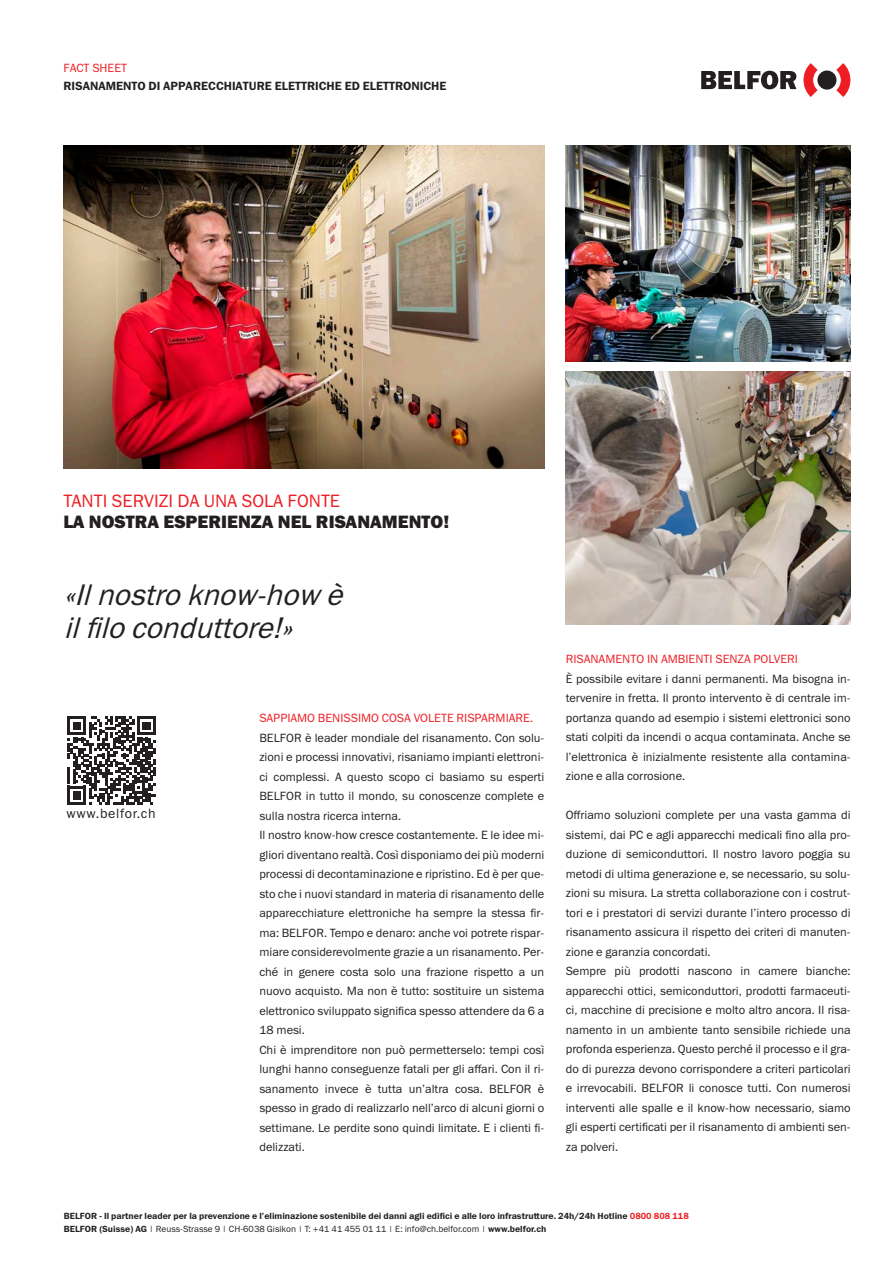
<style>
.page{position:relative;width:893px;height:1263px;background:#fff}
.page>*{position:absolute;margin:0;border:0;box-sizing:border-box;transform-origin:0 0}
.t1{font:italic 30px/33px "Franklin Gothic Book ITC";color:#231f20}
.t2{font:18px "Franklin Gothic Heavy ITC";color:#231f20}
.t3{font:18px "Franklin Gothic Book ITC";color:#ee1d23}
.t4{font:13.5px "Franklin Gothic Book ITC";letter-spacing:.05em;color:#231f20}
.t5{font:12px/19.5px "Franklin Gothic Book ITC";color:#231f20}
.t6{font:12px "Franklin Gothic Book ITC";color:#ee1d23}
.t7{font:12px "Franklin Gothic Demi ITC";color:#231f20}
.t8{font:9px "Franklin Gothic Demi ITC";color:#231f20}
.t9{font:9px "Franklin Gothic Book ITC";color:#231f20}
.s1{color:#ee1d23}
.s2{font-family:"Franklin Gothic Demi ITC"}
</style>
<div class="page">
<img style="left:566px;top:371px;width:284px;height:253px">
<img style="left:64px;top:146px;width:480px;height:323px">
<img style="left:566px;top:146px;width:284px;height:215px">
<svg style="left:68px;top:716px;width:88px;height:88px"></svg>
<svg style="left:701px;top:71px;width:95px;height:18px"></svg>
<div style="left:817px;top:71px;width:19px;height:19px;background:#231f20;border-radius:50%"></div>
<svg style="left:804px;top:64px;width:13px;height:32px"></svg>
<svg style="left:837px;top:64px;width:13px;height:32px"></svg>
<p class="t6" style="left:63px;top:60px;width:65px">FACT SHEET</p>
<p class="t7" style="left:63px;top:79px;width:385px">RISANAMENTO DI APPARECCHIATURE ELETTRICHE ED ELETTRONICHE</p>
<h2 class="t3" style="left:63px;top:489px;width:278px">TANTI SERVIZI DA UNA SOLA FONTE</h2>
<h2 class="t2" style="left:63px;top:511px;width:387px">LA NOSTRA ESPERIENZA NEL RISANAMENTO!</h2>
<h1 class="t1" style="left:64px;top:578px;width:290px">«Ilnostroknow-how è ilfiloconduttore!»</h1>
<p class="t4" style="left:67px;top:805px;width:91px">www.belfor.ch</p>
<p class="t6" style="left:259px;top:710px;width:275px">SAPPIAMO BENISSIMO COSA VOLETE RISPARMIARE.</p>
<p class="t5" style="left:259px;top:727px;width:286px">BELFOR è leader mondiale del risanamento. Con solu&shy;zioni e processi innovativi, risaniamo impianti elettroni&shy;ci complessi. A questo scopo ci basiamo su esperti BELFOR in tutto il mondo, su conoscenze complete e sulla nostra ricerca interna.<br>Il nostro know-how cresce costantemente. E le idee mi&shy;gliori diventano realtà. Così disponiamo dei più moderni processi di decontaminazione e ripristino. Ed è per que&shy;sto che i nuovi standard in materia di risanamento delle apparecchiature elettroniche ha sempre la stessa fir&shy;ma: BELFOR. Tempo e denaro: anche voi potrete rispar&shy;miare considerevolmente grazie a un risanamento. Per&shy;ché in genere costa solo una frazione rispetto a un nuovo acquisto. Ma non è tutto: sostituire un sistema elettronico sviluppato significa spesso attendere da 6 a 18 mesi.<br>Chi è imprenditore non può permetterselo: tempi così lunghi hanno conseguenze fatali per gli affari. Con il ri&shy;sanamento invece è tutta un’altra cosa. BELFOR è spesso in grado di realizzarlo nell’arco di alcuni giorni o settimane. Le perdite sono quindi limitate. E i clienti fi&shy;delizzati.</p>
<p class="t6" style="left:566px;top:651px;width:234px">RISANAMENTO IN AMBIENTI SENZA POLVERI</p>
<p class="t5" style="left:566px;top:668px;width:286px;text-align:justify">È possibile evitare i danni permanenti. Ma bisogna in&shy;tervenire in fretta. Il pronto intervento è di centrale im&shy;portanza quando ad esempio i sistemi elettronici sono stati colpiti da incendi o acqua contaminata. Anche se l’elettronica è inizialmente resistente alla contamina&shy;zione e alla corrosione.</p>
<p class="t5" style="left:566px;top:805px;width:286px">Offriamo soluzioni complete per una vasta gamma di sistemi, dai PC e agli apparecchi medicali fino alla pro&shy;duzione di semiconduttori. Il nostro lavoro poggia su metodi di ultima generazione e, se necessario, su solu&shy;zioni su misura. La stretta collaborazione con i costrut&shy;tori e i prestatori di servizi durante l’intero processo di risanamento assicura il rispetto dei criteri di manuten&shy;zione e garanzia concordati.<br>Sempre più prodotti nascono in camere bianche: apparecchi ottici, semiconduttori, prodotti farmaceuti&shy;ci, macchine di precisione e molto altro ancora. Il risa&shy;namento in un ambiente tanto sensibile richiede una profonda esperienza. Questo perché il processo e il gra&shy;do di purezza devono corrispondere a criteri particolari e irrevocabili. BELFOR li conosce tutti. Con numerosi interventi alle spalle e il know-how necessario, siamo gli esperti certificati per il risanamento di ambienti sen&shy;za polveri.</p>
<p class="t8" style="left:64px;top:1210px;width:627px">BELFOR - Il partner leader per la prevenzione e l’eliminazione sostenibile dei danni agli edifici e alle loro infrastrutture. 24h/24h Hotline <span class="s1">0800 808 118</span></p>
<p class="t9" style="left:64px;top:1223px;width:484px"><span class="s2">BELFOR (Suisse) AG</span> | Reuss-Strasse 9 | CH-6038 Gisikon | T: +41 41 455 01 11 | E: info@ch.belfor.com | <span class="s2">www.belfor.ch</span></p>
</div>
